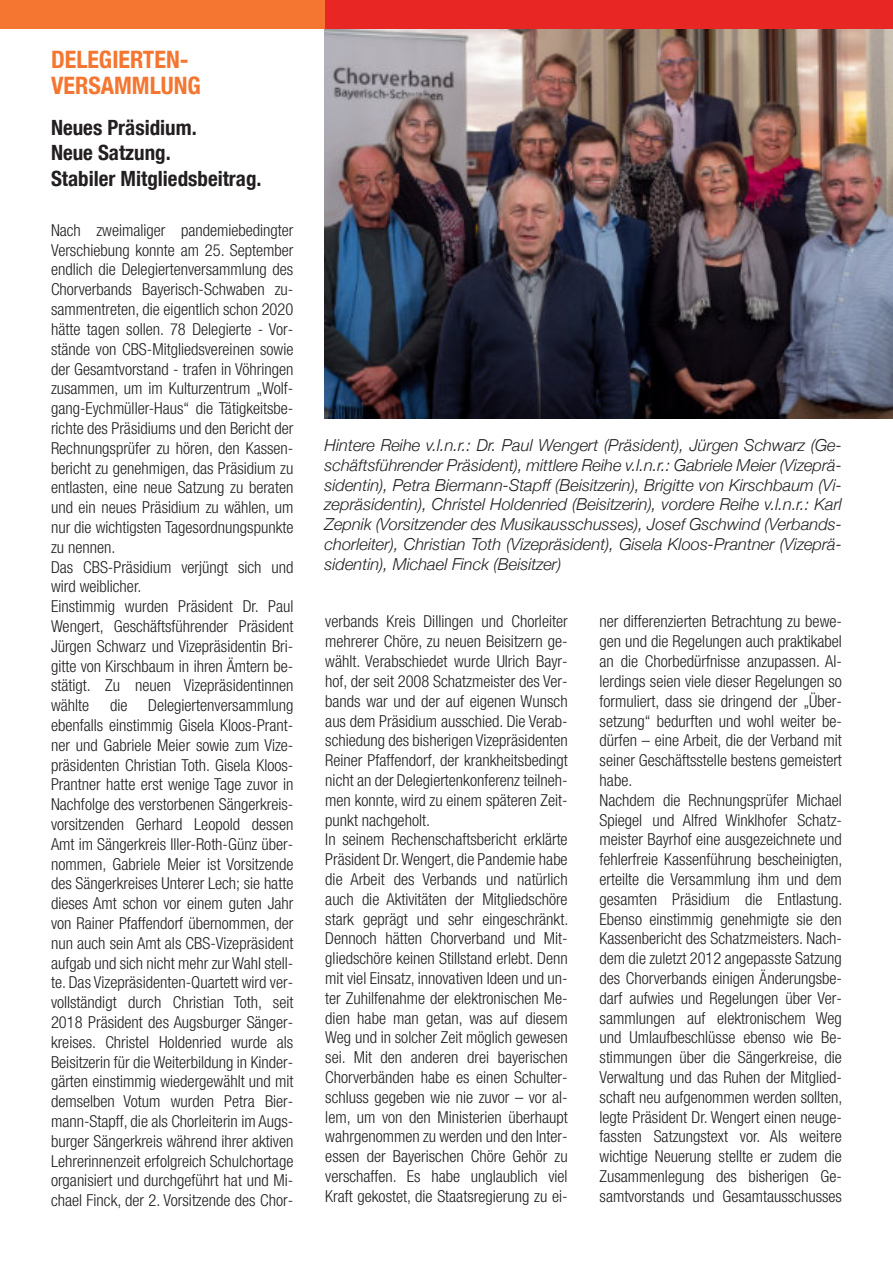
<style>
.page{position:relative;width:893px;height:1263px;background:#fff}
.page>*{position:absolute;margin:0;border:0;box-sizing:border-box;transform-origin:0 0}
.t1{font:700 condensed 24px/26.2px "Helvetica Neue LT Com";color:#f47630}
.t2{font:700 condensed 21px/25.2px "Helvetica Neue LT Com";color:#231f20}
.t3{font:300 condensed 16.5px/19.8px "Helvetica Neue LT Com";color:#231f20}
.t4{font:italic 300 16.5px/19.8px "Helvetica Neue";color:#231f20;text-align:justify}
</style>
<div class="page">
<div style="left:0;top:0;width:325px;height:29px;background:#f47630"></div>
<div style="left:325px;top:0;width:568px;height:29px;background:#e82724"></div>
<img style="left:325px;top:30px;width:568px;height:389px">
<h1 class="t1" style="left:51px;top:50px;width:151px">DELEGIERTEN-<br>VERSAMMLUNG</h1>
<p class="t2" style="left:51px;top:118px;width:212px">Neues Präsidium.<br>Neue Satzung.<br>Stabiler Mitgliedsbeitrag.</p>
<p class="t3" style="left:51px;top:222px;width:244px">Nach zweimaliger pandemiebedingter Verschiebung konnte am 25. September endlich die Delegiertenversammlung des Chorverbands Bayerisch-Schwaben zu&shy;sammentreten, die eigentlich schon 2020 hätte tagen sollen. 78 Delegierte - Vor&shy;stände von CBS-Mitgliedsvereinen sowie der Gesamtvorstand - trafen in Vöhringen zusammen, um im Kulturzentrum „Wolf&shy;gang-Eychmüller-Haus“ die Tätigkeitsbe&shy;richte des Präsidiums und den Bericht der Rechnungsprüfer zu hören, den Kassen&shy;bericht zu genehmigen, das Präsidium zu entlasten, eine neue Satzung zu beraten und ein neues Präsidium zu wählen, um nur die wichtigsten Tagesordnungspunkte zu nennen.<br>Das CBS-Präsidium verjüngt sich und wird weiblicher.<br>Einstimmig wurden Präsident Dr. Paul Wengert, Geschäftsführender Präsident Jürgen Schwarz und Vizepräsidentin Bri&shy;gitte von Kirschbaum in ihren Ämtern be&shy;stätigt. Zu neuen Vizepräsidentinnen wählte</p>
<p class="t3" style="left:51px;top:698px;width:244px;text-align:justify;text-indent:97px">Delegiertenversammlung ebenfalls einstimmig Gisela Kloos-Prant&shy;ner und Gabriele Meier sowie zum Vize&shy;präsidenten Christian Toth. Gisela Kloos-Prantner hatte erst wenige Tage zuvor in Nachfolge des verstorbenen Sängerkreis&shy;vorsitzenden Gerhard Leopold dessen Amt im Sängerkreis Iller-Roth-Günz über&shy;nommen, Gabriele Meier ist Vorsitzende des Sängerkreises Unterer Lech; sie hatte dieses Amt schon vor einem guten Jahr von Rainer Pfaffendorf übernommen, der nun auch sein Amt als CBS-Vizepräsident aufgab und sich nicht mehr zur Wahl stell&shy;te. Das Vizepräsidenten-Quartett wird ver&shy;vollständigt durch Christian Toth, seit 2018 Präsident des Augsburger Sänger&shy;kreises. Christel Holdenried wurde als Beisitzerin für die Weiterbildung in Kinder&shy;gärten einstimmig wiedergewählt und mit demselben Votum wurden Petra Bier&shy;mann-Stapff, die als Chorleiterin im Augs&shy;burger Sängerkreis während ihrer aktiven Lehrerinnenzeit erfolgreich Schulchortage organisiert und durchgeführt hat und Mi&shy;chael Finck, der 2. Vorsitzende des Chor-</p>
<p class="t3" style="left:110px;top:698px;width:19px">die</p>
<p class="t4" style="left:325px;top:435px;width:519px">Hintere Reihe v.l.n.r.: Dr. Paul Wengert (Präsident), Jürgen Schwarz (Ge‐ schäftsführender Präsident), mittlere Reihe v.l.n.r.: Gabriele Meier (Vizeprä‐ sidentin), Petra Biermann-Stapff (Beisitzerin), Brigitte von Kirschbaum (Vi‐ zepräsidentin), Christel Holdenried (Beisitzerin), vordere Reihe v.l.n.r.: Karl Zepnik (Vorsitzender des Musikausschusses), Josef Gschwind (Verbands‐ chorleiter), Christian Toth (Vizepräsident), Gisela Kloos-Prantner (Vizeprä‐ sidentin), Michael Finck (Beisitzer)</p>
<p class="t3" style="left:325px;top:614px;width:244px">verbands Kreis Dillingen und Chorleiter mehrerer Chöre, zu neuen Beisitzern ge&shy;wählt. Verabschiedet wurde Ulrich Bayr&shy;hof, der seit 2008 Schatzmeister des Ver&shy;bands war und der auf eigenen Wunsch aus dem Präsidium ausschied. Die Verab&shy;schiedung des bisherigen Vizepräsidenten Reiner Pfaffendorf, der krankheitsbedingt nicht an der Delegiertenkonferenz teilneh&shy;men konnte, wird zu einem späteren Zeit&shy;punkt nachgeholt.<br>In seinem Rechenschaftsbericht erklärte Präsident Dr. Wengert, die Pandemie habe die Arbeit des Verbands und natürlich auch die Aktivitäten der Mitgliedschöre stark geprägt und sehr eingeschränkt.<br>Dennoch hätten Chorverband und Mit&shy;gliedschöre keinen Stillstand erlebt. Denn mit viel Einsatz, innovativen Ideen und un&shy;ter Zuhilfenahme der elektronischen Me&shy;dien habe man getan, was auf diesem Weg und in solcher Zeit möglich gewesen sei. Mit den anderen drei bayerischen Chorverbänden habe es einen Schulter&shy;schluss gegeben wie nie zuvor – vor al&shy;lem, um von den Ministerien überhaupt wahrgenommen zu werden und den Inter&shy;essen der Bayerischen Chöre Gehör zu verschaffen. Es habe unglaublich viel Kraft gekostet, die Staatsregierung zu ei-</p>
<p class="t3" style="left:600px;top:614px;width:244px">ner differenzierten Betrachtung zu bewe&shy;gen und die Regelungen auch praktikabel an die Chorbedürfnisse anzupassen. Al&shy;lerdings seien viele dieser Regelungen so formuliert, dass sie dringend der „Über&shy;setzung“ bedurften und wohl weiter be&shy;dürfen – eine Arbeit, die der Verband mit seiner Geschäftsstelle bestens gemeistert habe.<br>Nachdem die Rechnungsprüfer Michael Spiegel und Alfred Winklhofer Schatz&shy;meister Bayrhof eine ausgezeichnete und fehlerfreie Kassenführung bescheinigten, erteilte die Versammlung ihm und dem gesamten Präsidium die Entlastung.<br>Ebenso einstimmig genehmigte sie den Kassenbericht des Schatzmeisters. Nach&shy;dem die zuletzt 2012 angepasste Satzung des Chorverbands einigen Änderungsbe&shy;darf aufwies und Regelungen über Ver&shy;sammlungen auf elektronischem Weg und Umlaufbeschlüsse ebenso wie Be&shy;stimmungen über die Sängerkreise, die Verwaltung und das Ruhen der Mitglied&shy;schaft neu aufgenommen werden sollten, legte Präsident Dr. Wengert einen neuge&shy;fassten Satzungstext vor. Als weitere wichtige Neuerung stellte er zudem die Zusammenlegung des bisherigen Ge&shy;samtvorstands und Gesamtausschusses</p>
</div>
